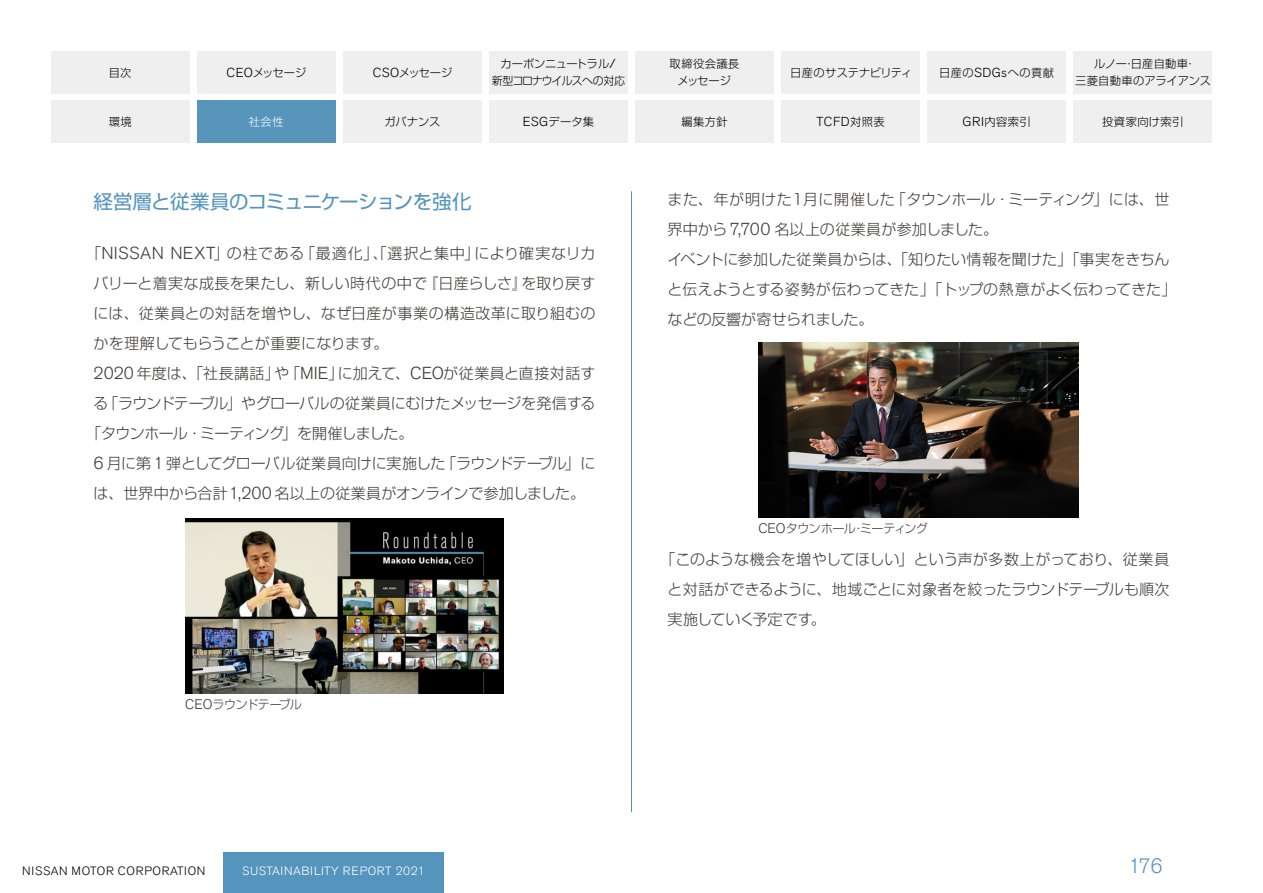
<style>
.page{position:relative;width:1263px;height:893px;background:#fff}
.page>*{position:absolute;margin:0;border:0;box-sizing:border-box;transform-origin:0 0}
.t1{font:300 20.7px "Nissan Pro";color:#5494bd}
.t2{font:19.5px "Shin Go Pro";letter-spacing:-.03em;color:#5494bd}
.t3{font:300 17.25px "Nissan Pro";letter-spacing:.02em;color:#3e3a39}
.t4{font:300 15px/30px "Shin Go Pro";letter-spacing:-.005em;color:#3e3a39}
.t5{font:300 15px "Shin Go Pro";letter-spacing:.02em;color:#3e3a39}
.t6{font:300 15px "Shin Go Pro";letter-spacing:.025em;color:#3e3a39}
.t7{font:300 15px/30px "Shin Go Pro";letter-spacing:.015em;color:#3e3a39}
.t8{font:300 15px/30px "Shin Go Pro";letter-spacing:-.055em;color:#3e3a39}
.t9{font:300 15px "Shin Go Pro";letter-spacing:-.06em;color:#3e3a39}
.t10{font:300 12.9px "Nissan Pro";color:#000}
.t11{font:300 12px "Shin Go Pro";letter-spacing:-.04em;color:#3e3a39}
.t12{font:300 12px "Nissan Pro";letter-spacing:.04em;color:#fff}
.t13{font:300 12px "Nissan Pro";letter-spacing:.06em;color:#000}
.t14{font:300 11.25px "Shin Go Pro";letter-spacing:.01em;color:#000}
.t15{font:300 11.25px/16.5px "Shin Go Pro";letter-spacing:-.055em;color:#000}
.t16{font:300 11.25px/16.5px "Shin Go Pro";letter-spacing:.04em;color:#000;text-align:center}
.t17{font:300 11.25px "Shin Go Pro";color:#fff}
.s1{font-family:"Nissan Pro";font-size:12.9px}
.s2{font-family:"Nissan Pro";font-size:17.25px}
.s3{font-family:"Nissan Pro";font-size:13.8px}
.s4{font-family:"Shin Go Pro";font-size:11.25px}
</style>
<div class="page">
<div style="left:223px;top:852px;width:220px;height:41px;background:#5494bd"></div>
<hr style="left:631px;top:191px;width:1px;height:621px;background:#5394bd">
<div style="left:51px;top:51px;width:138px;height:43px;background:#efefef"></div>
<div style="left:51px;top:100px;width:138px;height:43px;background:#efefef"></div>
<div style="left:197px;top:51px;width:138px;height:43px;background:#efefef"></div>
<div style="left:197px;top:100px;width:138px;height:43px;background:#5795bb"></div>
<div style="left:343px;top:51px;width:138px;height:43px;background:#efefef"></div>
<div style="left:343px;top:100px;width:138px;height:43px;background:#efefef"></div>
<div style="left:489px;top:51px;width:139px;height:43px;background:#efefef"></div>
<div style="left:489px;top:100px;width:139px;height:43px;background:#efefef"></div>
<div style="left:635px;top:51px;width:139px;height:43px;background:#efefef"></div>
<div style="left:635px;top:100px;width:139px;height:43px;background:#efefef"></div>
<div style="left:781px;top:51px;width:139px;height:43px;background:#efefef"></div>
<div style="left:781px;top:100px;width:139px;height:43px;background:#efefef"></div>
<div style="left:927px;top:51px;width:139px;height:43px;background:#efefef"></div>
<div style="left:1073px;top:51px;width:139px;height:43px;background:#efefef"></div>
<div style="left:927px;top:100px;width:139px;height:43px;background:#efefef"></div>
<div style="left:1073px;top:100px;width:139px;height:43px;background:#efefef"></div>
<img style="left:185px;top:518px;width:319px;height:175px">
<img style="left:758px;top:343px;width:321px;height:175px">
<p class="t14" style="left:109px;top:63px;width:24px">目次</p>
<p class="t14" style="left:109px;top:112px;width:24px">環境</p>
<p class="t14" style="left:227px;top:63px;width:81px"><span class="s1">CEO</span>メッセージ</p>
<p class="t17" style="left:249px;top:112px;width:36px">社会性</p>
<p class="t14" style="left:373px;top:63px;width:81px"><span class="s1">CSO</span>メッセージ</p>
<p class="t14" style="left:384px;top:112px;width:57px">ガバナンス</p>
<p class="t15" style="left:492px;top:54px;width:135px;text-indent:9px">カーボンニュートラル<br>新型コロナウイルスへの対応</p>
<p class="t14" style="left:523px;top:112px;width:73px"><span class="s1">ESG</span>データ集</p>
<p class="t10" style="left:610px;top:55px;width:8px">/</p>
<h2 class="t2" style="left:94px;top:185px;width:379px">経営層と従業員のコミュニケーションを強化</h2>
<p class="t4" style="left:86px;top:236px;width:16px">「</p>
<p class="t4" style="left:300px;top:236px;width:88px">「最適化」「</p>
<p class="t4" style="left:214px;top:236px;width:92px">」の柱である</p>
<p class="t4" style="left:373px;top:236px;width:108px">、選択と集中」</p>
<p class="t4" style="left:474px;top:236px;width:122px">により確実なリカ</p>
<p class="t3" style="left:101px;top:241px;width:116px">NISSAN NEXT</p>
<p class="t5" style="left:94px;top:271px;width:335px">バリーと着実な成長を果たし、新しい時代の中で</p>
<p class="t6" style="left:94px;top:301px;width:503px">には、従業員との対話を増やし、なぜ日産が事業の構造改革に取り組むの</p>
<p class="t4" style="left:94px;top:326px;width:296px">かを理解してもらうことが重要になります。</p>
<p class="t5" style="left:338px;top:361px;width:259px">に加えて、<span class="s2">CEO</span>が従業員と直接対話す</p>
<p class="t4" style="left:423px;top:266px;width:105px">『日産らしさ』</p>
<p class="t4" style="left:521px;top:266px;width:75px">を取り戻す</p>
<p class="t4" style="left:137px;top:356px;width:165px">年度は、「社長講話」「</p>
<p class="t4" style="left:328px;top:356px;width:16px">」</p>
<p class="t4" style="left:274px;top:356px;width:16px">や</p>
<p class="t3" style="left:94px;top:361px;width:42px">2020</p>
<p class="t4" style="left:103px;top:386px;width:494px">「ラウンドテーブル」やグローバルの従業員にむけたメッセージを発信する</p>
<p class="t3" style="left:300px;top:361px;width:30px">MIE</p>
<p class="t8" style="left:86px;top:386px;width:329px;text-indent:8px">る<br>「タウンホール・ミーティング」を開催しました。</p>
<p class="t4" style="left:166px;top:446px;width:281px">弾としてグローバル従業員向けに実施した</p>
<p class="t9" style="left:441px;top:451px;width:156px">「ラウンドテーブル」に</p>
<p class="t4" style="left:107px;top:446px;width:46px">月に第</p>
<p class="t3" style="left:94px;top:451px;width:12px">6</p>
<p class="t3" style="left:154px;top:451px;width:12px">1</p>
<p class="t4" style="left:274px;top:476px;width:312px">名以上の従業員がオンラインで参加しました。</p>
<p class="t4" style="left:94px;top:476px;width:136px">は、世界中から合計</p>
<p class="t3" style="left:229px;top:481px;width:45px">1,200</p>
<p class="t11" style="left:185px;top:695px;width:118px"><span class="s3">CEO</span>ラウンドテーブル</p>
<p class="t16" style="left:670px;top:54px;width:71px">取締役会議長メッセージ</p>
<p class="t14" style="left:681px;top:112px;width:48px">編集方針</p>
<p class="t14" style="left:790px;top:63px;width:123px">日産のサステナビリティ</p>
<p class="t10" style="left:816px;top:113px;width:70px">TCFD<span class="s4">対照表</span></p>
<p class="t14" style="left:939px;top:63px;width:116px">日産の<span class="s1">SDGs</span>への貢献</p>
<p class="t14" style="left:962px;top:112px;width:70px"><span class="s1">GRI</span>内容索引</p>
<p class="t14" style="left:1094px;top:55px;width:95px">ルノー日産自動車</p>
<p class="t14" style="left:1123px;top:55px;width:13px">・</p>
<p class="t14" style="left:1184px;top:55px;width:13px">・</p>
<p class="t14" style="left:1075px;top:71px;width:137px">三菱自動車のアライアンス</p>
<p class="t16" style="left:1102px;top:112px;width:83px">投資家向け索引</p>
<p class="t4" style="left:891px;top:182px;width:280px">「タウンホール・ミーティング」には、世</p>
<p class="t7" style="left:774px;top:182px;width:225px;text-indent:-107px">また、年が明けた１月に開催した<br>名以上の従業員が参加しました。</p>
<p class="t4" style="left:668px;top:212px;width:511px">界中から<br>イベントに参加した従業員からは、「知りたい情報を聞けた」「事実をきちんと伝えようとする姿勢が伝わってきた」「トップの熱意がよく伝わってきた「などの反響が寄せられました。</p>
<p class="t3" style="left:730px;top:217px;width:42px">7,700</p>
<p class="t11" style="left:758px;top:519px;width:171px"><span class="s3">CEO</span>タウンホールミーティング</p>
<p class="t11" style="left:852px;top:519px;width:13px">・</p>
<p class="t4" style="left:668px;top:542px;width:503px;text-align:justify;text-indent:-8px">「このような機会を増やしてほしい」という声が多数上がっており、従業員と対話ができるように、地域ごとに対象者を絞ったラウンドテーブルも順次実施していく予定です。</p>
<p class="t13" style="left:22px;top:863px;width:185px">NISSAN MOTOR CORPORATION</p>
<p class="t12" style="left:242px;top:863px;width:184px">SUSTAINABILITY REPORT 2021</p>
<h1 class="t1" style="left:1128px;top:852px;width:36px">176</h1>
</div>
